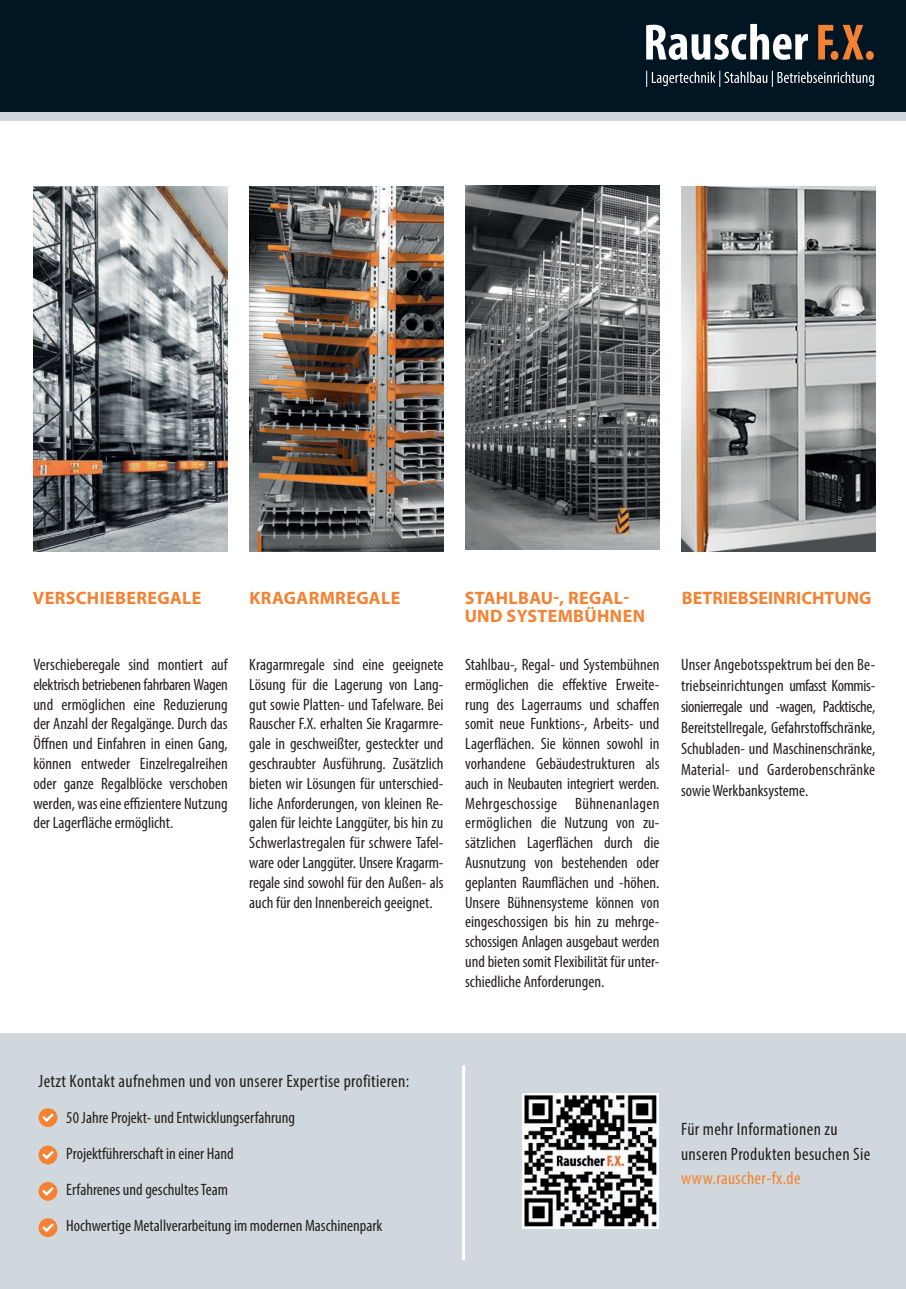
<style>
.page{position:relative;width:906px;height:1289px;background:#fff}
.page>*{position:absolute;margin:0;border:0;box-sizing:border-box;transform-origin:0 0}
.t1{font:condensed 18px "Myriad Pro";letter-spacing:.02em;color:#231f20}
.t2{font:700 18px/18px "Myriad Pro";letter-spacing:.02em;color:#f48232}
.t3{font:700 18px "Myriad Pro";color:#f48232}
.t4{font:condensed 18px "Myriad Pro";letter-spacing:.02em;color:#f48232}
.t5{font:condensed 16.5px/19.8px "Myriad Pro";color:#231f20;text-align:justify}
</style>
<div class="page">
<div style="left:0;top:0;width:906px;height:112px;background:#011622"></div>
<div style="left:0;top:1033px;width:906px;height:255px;background:#d0d8de"></div>
<svg style="left:818px;top:25px;width:55px;height:35px"></svg>
<svg style="left:646px;top:24px;width:162px;height:36px"></svg>
<svg style="left:646px;top:71px;width:228px;height:16px"></svg>
<div style="left:0;top:112px;width:906px;height:9px;background:#d0d8de"></div>
<img style="left:33px;top:187px;width:195px;height:364px">
<img style="left:249px;top:187px;width:194px;height:364px">
<img style="left:465px;top:185px;width:194px;height:364px">
<img style="left:681px;top:187px;width:194px;height:364px">
<img style="left:523px;top:1093px;width:135px;height:135px">
<hr style="left:462px;top:1065px;width:3px;height:194px;background:#fff">
<div style="left:39px;top:1108px;width:18px;height:18px;background:#f48232;border-radius:50%"></div>
<svg style="left:42px;top:1113px;width:12px;height:9px"></svg>
<div style="left:39px;top:1145px;width:18px;height:19px;background:#f48232;border-radius:50%"></div>
<svg style="left:42px;top:1150px;width:12px;height:9px"></svg>
<div style="left:39px;top:1181px;width:18px;height:19px;background:#f48232;border-radius:50%"></div>
<svg style="left:42px;top:1187px;width:12px;height:8px"></svg>
<div style="left:39px;top:1218px;width:18px;height:19px;background:#f48232;border-radius:50%"></div>
<svg style="left:42px;top:1223px;width:12px;height:9px"></svg>
<p class="t2" style="left:33px;top:588px;width:170px">VERSCHIEBEREGALE</p>
<p class="t2" style="left:249px;top:588px;width:152px">KRAGARMREGALE</p>
<p class="t2" style="left:465px;top:588px;width:182px">STAHLBAU-, REGAL-<br>UND SYSTEMBÜHNEN</p>
<p class="t3" style="left:682px;top:586px;width:191px">BETRIEBSEINRICHTUNG</p>
<p class="t5" style="left:33px;top:654px;width:196px">Verschieberegale sind montiert auf elektrisch betriebenen fahrbaren Wagen und ermöglichen eine Reduzierung der Anzahl der Regalgänge. Durch das Öffnen und Einfahren in einen Gang, können entweder Einzelregalreihen oder ganze Regalblöcke verschoben werden, was eine effizientere Nutzung der Lagerfläche ermöglicht.</p>
<p class="t5" style="left:249px;top:654px;width:196px">Kragarmregale sind eine geeignete Lösung für die Lagerung von Lang&shy;gut sowie Platten- und Tafelware. Bei Rauscher F.X. erhalten Sie Kragarmre&shy;gale in geschweißter, gesteckter und geschraubter Ausführung. Zusätzlich bieten wir Lösungen für unterschied&shy;liche Anforderungen, von kleinen Re&shy;galen für leichte Langgüter, bis hin zu Schwerlastregalen für schwere Tafel&shy;ware oder Langgüter. Unsere Kragarm&shy;regale sind sowohl für den Außen- als auch für den Innenbereich geeignet.</p>
<p class="t5" style="left:465px;top:654px;width:196px">Stahlbau-, Regal- und Systembühnen ermöglichen die effektive Erweite&shy;rung des Lagerraums und schaffen somit neue Funktions-, Arbeits- und Lagerflächen. Sie können sowohl in vorhandene Gebäudestrukturen als auch in Neubauten integriert werden.<br>Mehrgeschossige Bühnenanlagen ermöglichen die Nutzung von zu&shy;sätzlichen Lagerflächen durch die Ausnutzung von bestehenden oder geplanten Raumflächen und -höhen.<br>Unsere Bühnensysteme können von eingeschossigen bis hin zu mehrge&shy;schossigen Anlagen ausgebaut werden und bieten somit Flexibilität für unter&shy;schiedliche Anforderungen.</p>
<p class="t5" style="left:681px;top:653px;width:196px;line-height:21px">Unser Angebotsspektrum bei den Be&shy;triebseinrichtungen umfasst Kommis&shy;sionierregale und -wagen, Packtische, Bereitstellregale, Gefahrstoffschränke, Schubladen- und Maschinenschränke, Material- und Garderobenschränke sowie Werkbanksysteme.</p>
<p class="t1" style="left:39px;top:1070px;width:372px">Jetzt Kontakt aufnehmen und von unserer Expertise profitieren:</p>
<p class="t5" style="left:66px;top:1107px;width:230px">50 Jahre Projekt- und Entwicklungserfahrung</p>
<p class="t5" style="left:66px;top:1143px;width:169px">Projektführerschaft in einer Hand</p>
<p class="t5" style="left:66px;top:1179px;width:163px">Erfahrenes und geschultes Team</p>
<p class="t5" style="left:66px;top:1215px;width:317px">Hochwertige Metallverarbeitung im modernen Maschinenpark</p>
<p class="t1" style="left:681px;top:1118px;width:158px">Für mehr Informationen zu</p>
<p class="t1" style="left:681px;top:1142px;width:191px">unseren Produkten besuchen Sie</p>
<p class="t4" style="left:681px;top:1166px;width:121px">www.rauscher-fx.de</p>
</div>
